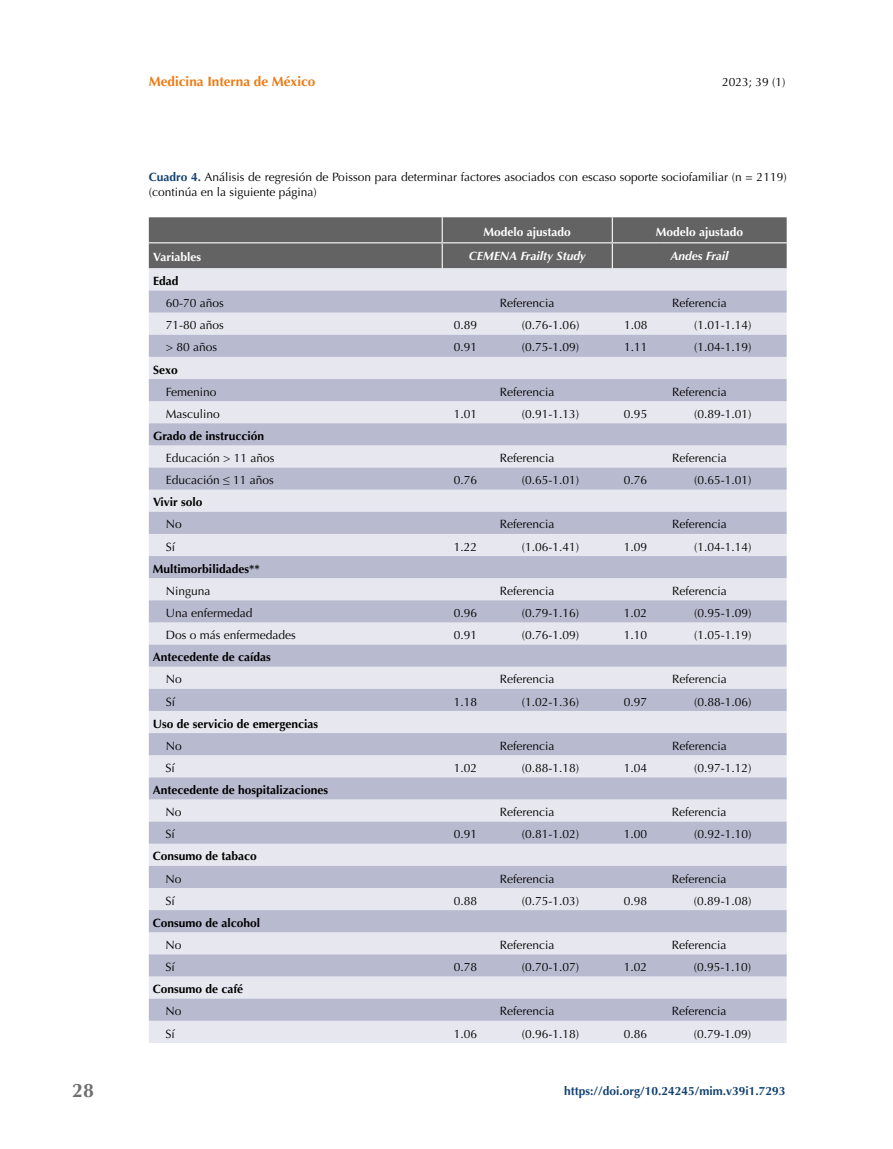
<style>
.page{position:relative;width:893px;height:1149px;background:#fff}
.page>*{position:absolute;margin:0;border:0;box-sizing:border-box;transform-origin:0 0}
.t1{font:700 19.5px "Optima";color:#706f6f}
.t2{font:700 13.5px "Optima";color:#ef7a13}
.t3{font:12px/15px "Optima";color:#000}
.t4{font:700 12px "Optima";color:#000}
.t5{font:700 12px "Optima";color:#144271}
.t6{font:700 12px "Optima";color:#fff}
.t7{font:italic 700 12px "Optima";color:#fff}
.s1{font-weight:700;color:#144271}
</style>
<div class="page">
<div style="left:149px;top:268px;width:638px;height:774px;background:#e7e7f0"></div>
<svg style="left:149px;top:290px;width:638px;height:730px;background:#ced0df"></svg>
<div style="left:149px;top:217px;width:638px;height:51px;background:#646363"></div>
<hr style="left:659px;top:242px;width:128px;height:1px;background:#fff">
<h1 class="t1" style="left:72px;top:1079px;width:23px">28</h1>
<p class="t2" style="left:149px;top:73px;width:168px">Medicina Interna de México</p>
<p class="t3" style="left:722px;top:74px;width:65px">2023; 39 (1)</p>
<p class="t3" style="left:149px;top:170px;width:639px"><span class="s1">Cuadro 4.</span> Análisis de regresión de Poisson para determinar factores asociados con escaso soporte sociofamiliar (n = 2119) (continúa en la siguiente página)</p>
<p class="t6" style="left:484px;top:224px;width:89px">Modelo ajustado</p>
<p class="t6" style="left:656px;top:224px;width:89px">Modelo ajustado</p>
<p class="t6" style="left:153px;top:250px;width:50px">Variables</p>
<p class="t7" style="left:469px;top:249px;width:118px">CEMENA Frailty Study</p>
<p class="t7" style="left:670px;top:249px;width:60px">Andes Frail</p>
<p class="t4" style="left:153px;top:274px;width:27px">Edad</p>
<p class="t3" style="left:166px;top:295px;width:60px">60-70 años</p>
<p class="t3" style="left:500px;top:295px;width:56px">Referencia</p>
<p class="t3" style="left:672px;top:295px;width:56px">Referencia</p>
<p class="t3" style="left:166px;top:318px;width:60px">71-80 años</p>
<p class="t3" style="left:454px;top:318px;width:25px">0.89</p>
<p class="t3" style="left:522px;top:318px;width:59px">(0.76-1.06)</p>
<p class="t3" style="left:624px;top:318px;width:25px">1.08</p>
<p class="t3" style="left:694px;top:318px;width:59px">(1.01-1.14)</p>
<p class="t3" style="left:166px;top:340px;width:53px">&gt; 80 años</p>
<p class="t3" style="left:454px;top:340px;width:25px">0.91</p>
<p class="t3" style="left:522px;top:340px;width:59px">(0.75-1.09)</p>
<p class="t3" style="left:624px;top:340px;width:25px">1.11</p>
<p class="t3" style="left:694px;top:340px;width:59px">(1.04-1.19)</p>
<p class="t4" style="left:153px;top:362px;width:26px">Sexo</p>
<p class="t3" style="left:166px;top:384px;width:52px">Femenino</p>
<p class="t3" style="left:500px;top:384px;width:56px">Referencia</p>
<p class="t3" style="left:672px;top:384px;width:56px">Referencia</p>
<p class="t3" style="left:166px;top:406px;width:56px">Masculino</p>
<p class="t3" style="left:454px;top:406px;width:25px">1.01</p>
<p class="t3" style="left:522px;top:406px;width:59px">(0.91-1.13)</p>
<p class="t3" style="left:624px;top:406px;width:25px">0.95</p>
<p class="t3" style="left:694px;top:406px;width:59px">(0.89-1.01)</p>
<p class="t4" style="left:153px;top:428px;width:113px">Grado de instrucción</p>
<p class="t3" style="left:166px;top:450px;width:110px">Educación &gt; 11 años</p>
<p class="t3" style="left:500px;top:450px;width:56px">Referencia</p>
<p class="t3" style="left:672px;top:450px;width:56px">Referencia</p>
<p class="t3" style="left:166px;top:472px;width:109px">Educación ≤ 11 años</p>
<p class="t3" style="left:454px;top:472px;width:25px">0.76</p>
<p class="t3" style="left:522px;top:472px;width:59px">(0.65-1.01)</p>
<p class="t3" style="left:624px;top:472px;width:25px">0.76</p>
<p class="t3" style="left:694px;top:472px;width:59px">(0.65-1.01)</p>
<p class="t4" style="left:153px;top:495px;width:51px">Vivir solo</p>
<p class="t3" style="left:166px;top:517px;width:18px">No</p>
<p class="t3" style="left:500px;top:517px;width:56px">Referencia</p>
<p class="t3" style="left:672px;top:517px;width:56px">Referencia</p>
<p class="t3" style="left:166px;top:539px;width:11px">Sí</p>
<p class="t3" style="left:454px;top:539px;width:25px">1.22</p>
<p class="t3" style="left:522px;top:539px;width:59px">(1.06-1.41)</p>
<p class="t3" style="left:624px;top:539px;width:25px">1.09</p>
<p class="t3" style="left:694px;top:539px;width:59px">(1.04-1.14)</p>
<p class="t4" style="left:153px;top:561px;width:108px">Multimorbilidades**</p>
<p class="t3" style="left:166px;top:583px;width:46px">Ninguna</p>
<p class="t3" style="left:500px;top:583px;width:56px">Referencia</p>
<p class="t3" style="left:672px;top:583px;width:56px">Referencia</p>
<p class="t3" style="left:166px;top:605px;width:88px">Una enfermedad</p>
<p class="t3" style="left:454px;top:605px;width:25px">0.96</p>
<p class="t3" style="left:522px;top:605px;width:59px">(0.79-1.16)</p>
<p class="t3" style="left:624px;top:605px;width:25px">1.02</p>
<p class="t3" style="left:694px;top:605px;width:59px">(0.95-1.09)</p>
<p class="t3" style="left:166px;top:627px;width:132px">Dos o más enfermedades</p>
<p class="t3" style="left:454px;top:627px;width:25px">0.91</p>
<p class="t3" style="left:522px;top:627px;width:59px">(0.76-1.09)</p>
<p class="t3" style="left:624px;top:627px;width:25px">1.10</p>
<p class="t3" style="left:694px;top:627px;width:59px">(1.05-1.19)</p>
<p class="t4" style="left:153px;top:650px;width:120px">Antecedente de caídas</p>
<p class="t3" style="left:166px;top:671px;width:18px">No</p>
<p class="t3" style="left:500px;top:671px;width:56px">Referencia</p>
<p class="t3" style="left:672px;top:671px;width:56px">Referencia</p>
<p class="t3" style="left:166px;top:694px;width:11px">Sí</p>
<p class="t3" style="left:454px;top:694px;width:25px">1.18</p>
<p class="t3" style="left:522px;top:694px;width:59px">(1.02-1.36)</p>
<p class="t3" style="left:624px;top:694px;width:25px">0.97</p>
<p class="t3" style="left:694px;top:694px;width:59px">(0.88-1.06)</p>
<p class="t4" style="left:153px;top:716px;width:167px">Uso de servicio de emergencias</p>
<p class="t3" style="left:166px;top:738px;width:18px">No</p>
<p class="t3" style="left:500px;top:738px;width:56px">Referencia</p>
<p class="t3" style="left:672px;top:738px;width:56px">Referencia</p>
<p class="t3" style="left:166px;top:760px;width:11px">Sí</p>
<p class="t3" style="left:454px;top:760px;width:25px">1.02</p>
<p class="t3" style="left:522px;top:760px;width:59px">(0.88-1.18)</p>
<p class="t3" style="left:624px;top:760px;width:25px">1.04</p>
<p class="t3" style="left:694px;top:760px;width:59px">(0.97-1.12)</p>
<p class="t4" style="left:153px;top:782px;width:177px">Antecedente de hospitalizaciones</p>
<p class="t3" style="left:166px;top:804px;width:18px">No</p>
<p class="t3" style="left:500px;top:804px;width:56px">Referencia</p>
<p class="t3" style="left:672px;top:804px;width:56px">Referencia</p>
<p class="t3" style="left:166px;top:826px;width:11px">Sí</p>
<p class="t3" style="left:454px;top:826px;width:25px">0.91</p>
<p class="t3" style="left:522px;top:826px;width:59px">(0.81-1.02)</p>
<p class="t3" style="left:624px;top:826px;width:25px">1.00</p>
<p class="t3" style="left:694px;top:826px;width:59px">(0.92-1.10)</p>
<p class="t4" style="left:153px;top:849px;width:106px">Consumo de tabaco</p>
<p class="t3" style="left:166px;top:870px;width:18px">No</p>
<p class="t3" style="left:500px;top:870px;width:56px">Referencia</p>
<p class="t3" style="left:672px;top:870px;width:56px">Referencia</p>
<p class="t3" style="left:166px;top:893px;width:11px">Sí</p>
<p class="t3" style="left:454px;top:893px;width:25px">0.88</p>
<p class="t3" style="left:522px;top:893px;width:59px">(0.75-1.03)</p>
<p class="t3" style="left:624px;top:893px;width:25px">0.98</p>
<p class="t3" style="left:694px;top:893px;width:59px">(0.89-1.08)</p>
<p class="t4" style="left:153px;top:915px;width:109px">Consumo de alcohol</p>
<p class="t3" style="left:166px;top:937px;width:18px">No</p>
<p class="t3" style="left:500px;top:937px;width:56px">Referencia</p>
<p class="t3" style="left:672px;top:937px;width:56px">Referencia</p>
<p class="t3" style="left:166px;top:959px;width:11px">Sí</p>
<p class="t3" style="left:454px;top:959px;width:25px">0.78</p>
<p class="t3" style="left:522px;top:959px;width:59px">(0.70-1.07)</p>
<p class="t3" style="left:624px;top:959px;width:25px">1.02</p>
<p class="t3" style="left:694px;top:959px;width:59px">(0.95-1.10)</p>
<p class="t4" style="left:153px;top:981px;width:92px">Consumo de café</p>
<p class="t3" style="left:166px;top:1003px;width:18px">No</p>
<p class="t3" style="left:500px;top:1003px;width:56px">Referencia</p>
<p class="t3" style="left:672px;top:1003px;width:56px">Referencia</p>
<p class="t3" style="left:166px;top:1025px;width:11px">Sí</p>
<p class="t3" style="left:454px;top:1025px;width:25px">1.06</p>
<p class="t3" style="left:522px;top:1025px;width:59px">(0.96-1.18)</p>
<p class="t3" style="left:624px;top:1025px;width:25px">0.86</p>
<p class="t3" style="left:694px;top:1025px;width:59px">(0.79-1.09)</p>
<p class="t5" style="left:564px;top:1083px;width:223px">https://doi.org/10.24245/mim.v39i1.7293</p>
</div>
